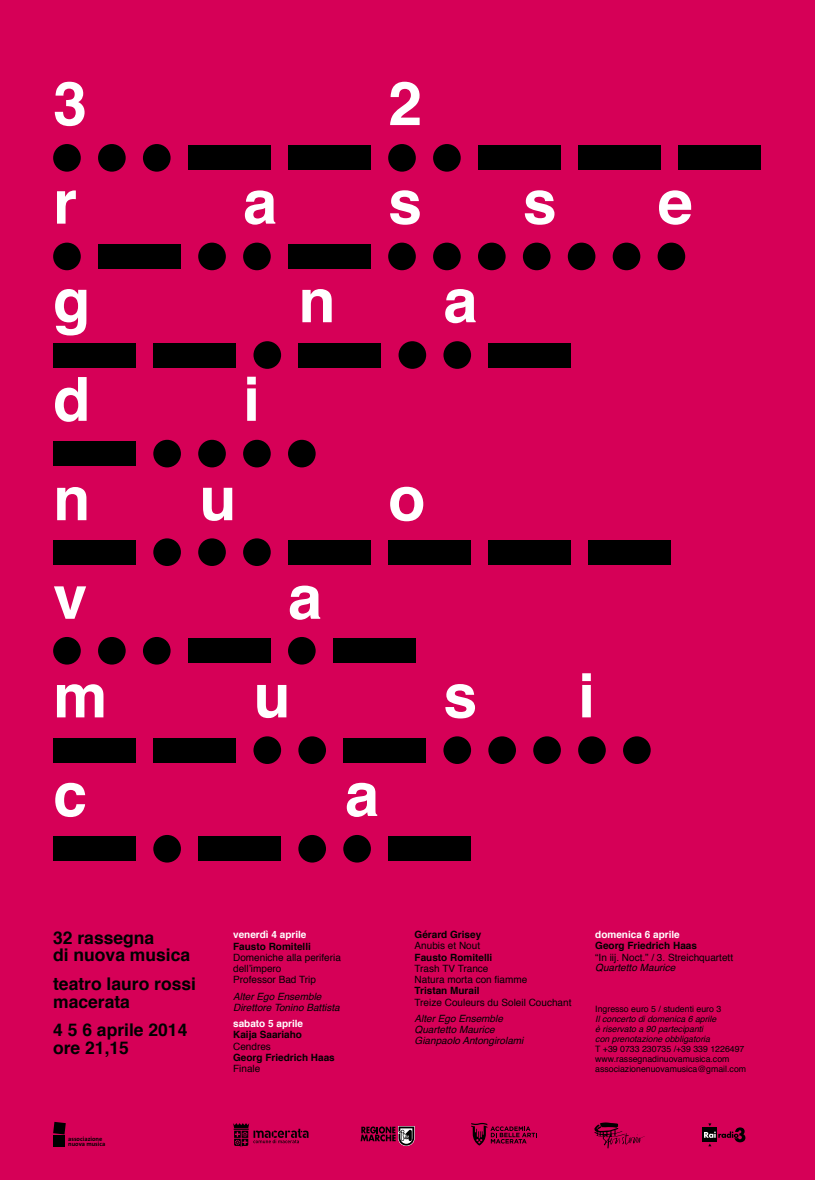
<style>
.page{position:relative;width:815px;height:1180px;background:#d60057}
.page>*{position:absolute;margin:0;border:0;box-sizing:border-box;transform-origin:0 0}
.t1{font:700 17.5px/17.5px "Helvetica";color:#000}
.t2{font:10px/11.2px "Helvetica";color:#000}
.t3{font:italic 10px/11.2px "Helvetica";color:#000}
.t4{font:700 10px "Helvetica";color:#000}
.t5{font:700 10px "Helvetica";color:#fff}
.t6{font:8.75px/10px "Helvetica";color:#000}
.t7{font:italic 8.75px/10px "Helvetica";color:#000}
.t8{font:700 6.25px/5px "The Sans";color:#000}
</style>
<div class="page">
<div style="left:54px;top:1135px;width:11px;height:12px;background:#000"></div>
<svg style="left:53px;top:1122px;width:13px;height:12px"></svg>
<svg style="left:233px;top:1123px;width:76px;height:24px"></svg>
<svg style="left:361px;top:1126px;width:54px;height:20px"></svg>
<div style="left:703px;top:1128px;width:14px;height:14px;background:#000"></div>
<svg style="left:704px;top:1123px;width:41px;height:23px"></svg>
<svg style="left:471px;top:1123px;width:66px;height:23px"></svg>
<svg style="left:594px;top:1122px;width:51px;height:26px"></svg>
<svg style="left:55px;top:82px;width:30px;height:44px"></svg>
<svg style="left:57px;top:190px;width:19px;height:34px"></svg>
<svg style="left:55px;top:289px;width:31px;height:46px"></svg>
<svg style="left:55px;top:377px;width:32px;height:45px"></svg>
<svg style="left:247px;top:377px;width:9px;height:44px"></svg>
<svg style="left:302px;top:289px;width:30px;height:33px"></svg>
<svg style="left:445px;top:289px;width:31px;height:34px"></svg>
<svg style="left:245px;top:190px;width:30px;height:35px"></svg>
<svg style="left:390px;top:190px;width:30px;height:35px"></svg>
<svg style="left:525px;top:190px;width:29px;height:35px"></svg>
<svg style="left:659px;top:190px;width:32px;height:35px"></svg>
<svg style="left:390px;top:82px;width:30px;height:43px"></svg>
<div style="left:53px;top:144px;width:28px;height:28px;background:#000;border-radius:50%"></div>
<div style="left:388px;top:243px;width:28px;height:27px;background:#000;border-radius:50%"></div>
<div style="left:523px;top:243px;width:28px;height:27px;background:#000;border-radius:50%"></div>
<div style="left:98px;top:144px;width:28px;height:28px;background:#000;border-radius:50%"></div>
<div style="left:433px;top:243px;width:28px;height:27px;background:#000;border-radius:50%"></div>
<div style="left:568px;top:243px;width:27px;height:27px;background:#000;border-radius:50%"></div>
<div style="left:143px;top:144px;width:28px;height:28px;background:#000;border-radius:50%"></div>
<div style="left:478px;top:243px;width:28px;height:27px;background:#000;border-radius:50%"></div>
<div style="left:613px;top:243px;width:27px;height:27px;background:#000;border-radius:50%"></div>
<div style="left:658px;top:243px;width:27px;height:27px;background:#000;border-radius:50%"></div>
<div style="left:53px;top:243px;width:28px;height:27px;background:#000;border-radius:50%"></div>
<div style="left:243px;top:243px;width:28px;height:27px;background:#000;border-radius:50%"></div>
<div style="left:198px;top:243px;width:28px;height:27px;background:#000;border-radius:50%"></div>
<div style="left:198px;top:440px;width:28px;height:27px;background:#000;border-radius:50%"></div>
<div style="left:288px;top:440px;width:28px;height:27px;background:#000;border-radius:50%"></div>
<div style="left:388px;top:144px;width:28px;height:28px;background:#000;border-radius:50%"></div>
<div style="left:253px;top:341px;width:28px;height:28px;background:#000;border-radius:50%"></div>
<div style="left:153px;top:440px;width:28px;height:27px;background:#000;border-radius:50%"></div>
<div style="left:243px;top:440px;width:28px;height:27px;background:#000;border-radius:50%"></div>
<div style="left:443px;top:341px;width:28px;height:28px;background:#000;border-radius:50%"></div>
<div style="left:399px;top:341px;width:27px;height:28px;background:#000;border-radius:50%"></div>
<div style="left:433px;top:144px;width:28px;height:28px;background:#000;border-radius:50%"></div>
<div style="left:188px;top:146px;width:83px;height:24px;background:#000"></div>
<div style="left:53px;top:343px;width:83px;height:24px;background:#000"></div>
<div style="left:98px;top:244px;width:83px;height:25px;background:#000"></div>
<div style="left:288px;top:244px;width:83px;height:25px;background:#000"></div>
<div style="left:288px;top:146px;width:83px;height:24px;background:#000"></div>
<div style="left:153px;top:343px;width:83px;height:24px;background:#000"></div>
<div style="left:53px;top:442px;width:83px;height:24px;background:#000"></div>
<div style="left:298px;top:343px;width:83px;height:24px;background:#000"></div>
<div style="left:488px;top:343px;width:83px;height:24px;background:#000"></div>
<div style="left:478px;top:146px;width:83px;height:24px;background:#000"></div>
<div style="left:578px;top:146px;width:83px;height:24px;background:#000"></div>
<div style="left:678px;top:146px;width:83px;height:24px;background:#000"></div>
<svg style="left:57px;top:487px;width:29px;height:33px"></svg>
<svg style="left:54px;top:586px;width:32px;height:33px"></svg>
<svg style="left:57px;top:684px;width:46px;height:33px"></svg>
<svg style="left:55px;top:783px;width:30px;height:34px"></svg>
<svg style="left:347px;top:783px;width:30px;height:34px"></svg>
<svg style="left:257px;top:685px;width:29px;height:33px"></svg>
<svg style="left:445px;top:684px;width:30px;height:34px"></svg>
<svg style="left:582px;top:673px;width:9px;height:44px"></svg>
<svg style="left:290px;top:586px;width:30px;height:34px"></svg>
<svg style="left:203px;top:488px;width:29px;height:33px"></svg>
<svg style="left:390px;top:487px;width:33px;height:34px"></svg>
<div style="left:298px;top:736px;width:28px;height:28px;background:#000;border-radius:50%"></div>
<div style="left:243px;top:538px;width:28px;height:28px;background:#000;border-radius:50%"></div>
<div style="left:143px;top:637px;width:28px;height:28px;background:#000;border-radius:50%"></div>
<div style="left:533px;top:736px;width:28px;height:28px;background:#000;border-radius:50%"></div>
<div style="left:623px;top:736px;width:28px;height:28px;background:#000;border-radius:50%"></div>
<div style="left:288px;top:637px;width:28px;height:28px;background:#000;border-radius:50%"></div>
<div style="left:153px;top:835px;width:28px;height:28px;background:#000;border-radius:50%"></div>
<div style="left:343px;top:835px;width:28px;height:28px;background:#000;border-radius:50%"></div>
<div style="left:298px;top:835px;width:28px;height:28px;background:#000;border-radius:50%"></div>
<div style="left:253px;top:736px;width:28px;height:28px;background:#000;border-radius:50%"></div>
<div style="left:198px;top:538px;width:28px;height:28px;background:#000;border-radius:50%"></div>
<div style="left:98px;top:637px;width:28px;height:28px;background:#000;border-radius:50%"></div>
<div style="left:488px;top:736px;width:28px;height:28px;background:#000;border-radius:50%"></div>
<div style="left:578px;top:736px;width:28px;height:28px;background:#000;border-radius:50%"></div>
<div style="left:153px;top:538px;width:28px;height:28px;background:#000;border-radius:50%"></div>
<div style="left:53px;top:637px;width:28px;height:28px;background:#000;border-radius:50%"></div>
<div style="left:443px;top:736px;width:28px;height:28px;background:#000;border-radius:50%"></div>
<div style="left:53px;top:738px;width:83px;height:24px;background:#000"></div>
<div style="left:343px;top:738px;width:83px;height:24px;background:#000"></div>
<div style="left:288px;top:540px;width:83px;height:24px;background:#000"></div>
<div style="left:188px;top:639px;width:83px;height:24px;background:#000"></div>
<div style="left:53px;top:837px;width:83px;height:24px;background:#000"></div>
<div style="left:333px;top:639px;width:83px;height:24px;background:#000"></div>
<div style="left:198px;top:837px;width:83px;height:24px;background:#000"></div>
<div style="left:388px;top:837px;width:83px;height:24px;background:#000"></div>
<div style="left:153px;top:738px;width:83px;height:24px;background:#000"></div>
<div style="left:53px;top:540px;width:83px;height:24px;background:#000"></div>
<div style="left:388px;top:540px;width:83px;height:24px;background:#000"></div>
<div style="left:488px;top:540px;width:83px;height:24px;background:#000"></div>
<div style="left:588px;top:540px;width:83px;height:24px;background:#000"></div>
<h1 class="t1" style="left:53px;top:929px;width:139px">32 rassegna<br>di nuova musica</h1>
<h1 class="t1" style="left:53px;top:975px;width:144px">teatro lauro rossi macerata</h1>
<h1 class="t1" style="left:53px;top:1022px;width:136px">4 5 6 aprile 2014 ore 21,15</h1>
<p class="t8" style="left:68px;top:1137px;width:39px">associazione nuova musica</p>
<p class="t5" style="left:233px;top:927px;width:75px">venerdì 4 aprile</p>
<p class="t4" style="left:233px;top:938px;width:79px">Fausto Romitelli</p>
<p class="t2" style="left:233px;top:952px;width:109px">Domeniche alla periferia dell’impero<br>Professor Bad Trip</p>
<p class="t3" style="left:233px;top:991px;width:108px">Alter Ego Ensemble<br>Direttore Tonino Battista</p>
<p class="t5" style="left:233px;top:1015px;width:72px">sabato 5 aprile</p>
<p class="t4" style="left:233px;top:1027px;width:70px">Kaija Saariaho</p>
<p class="t2" style="left:233px;top:1041px;width:39px">Cendres</p>
<p class="t4" style="left:233px;top:1049px;width:103px">Georg Friedrich Haas</p>
<p class="t2" style="left:233px;top:1063px;width:29px">Finale</p>
<p class="t4" style="left:415px;top:927px;width:68px">Gérard Grisey</p>
<p class="t2" style="left:415px;top:941px;width:67px">Anubis et Nout</p>
<p class="t4" style="left:415px;top:949px;width:79px">Fausto Romitelli</p>
<p class="t2" style="left:415px;top:963px;width:114px">Trash TV Trance<br>Natura morta con fiamme</p>
<p class="t4" style="left:415px;top:983px;width:67px">Tristan Murail</p>
<p class="t2" style="left:415px;top:997px;width:158px">Treize Couleurs du Soleil Couchant</p>
<p class="t3" style="left:415px;top:1013px;width:110px">Alter Ego Ensemble<br>Quartetto Maurice<br>Gianpaolo Antongirolami</p>
<p class="t5" style="left:595px;top:927px;width:86px">domenica 6 aprile</p>
<p class="t4" style="left:595px;top:938px;width:103px">Georg Friedrich Haas</p>
<p class="t2" style="left:595px;top:952px;width:139px">“In iij. Noct.” / 3. Streichquartett</p>
<p class="t3" style="left:595px;top:962px;width:82px">Quartetto Maurice</p>
<p class="t6" style="left:595px;top:1004px;width:127px">Ingresso euro 5 / studenti euro 3</p>
<p class="t7" style="left:595px;top:1014px;width:123px">Il concerto di domenica 6 aprile è riservato a 90 partecipanti con prenotazione obbligatoria</p>
<p class="t6" style="left:595px;top:1044px;width:152px">T +39 0733 230735 /+39 339 1226497 www.rassegnadinuovamusica.com associazionenuovamusica@gmail.com</p>
</div>
